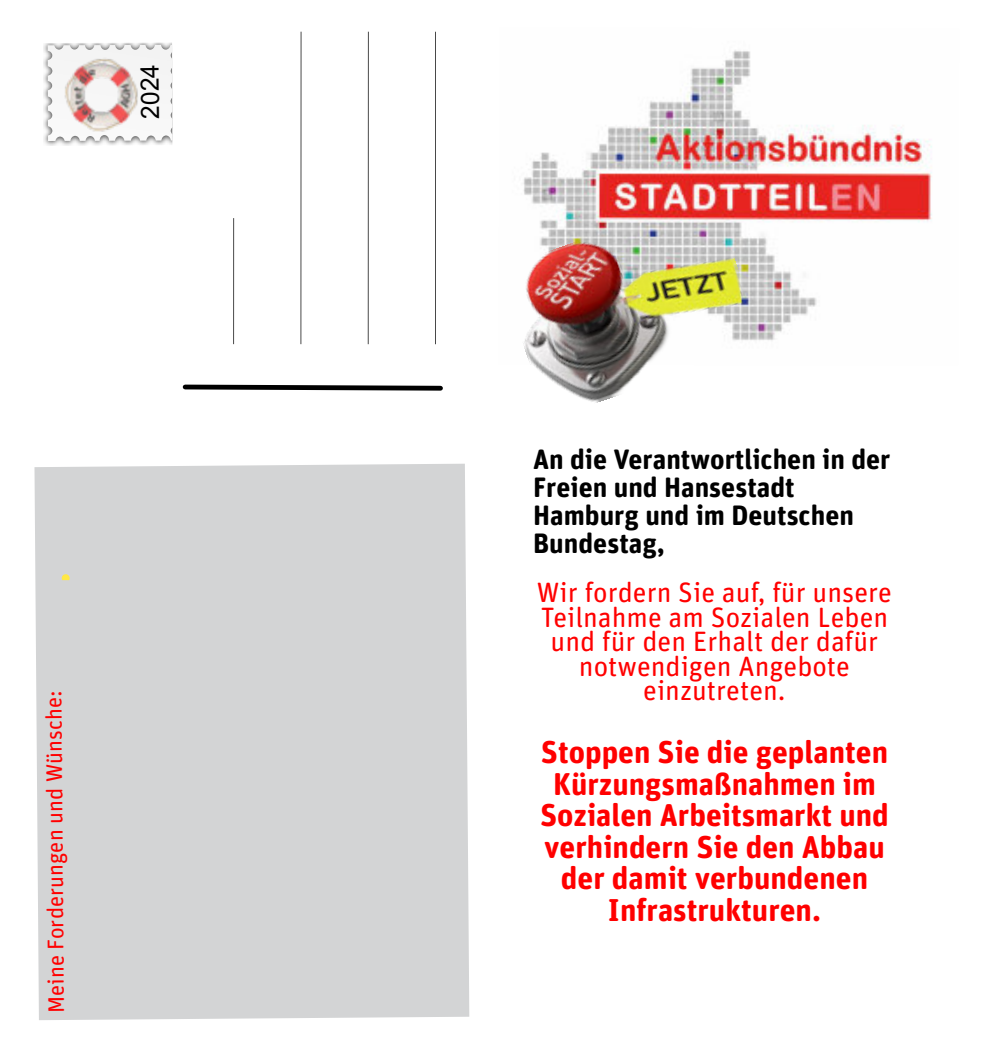
<style>
.page{position:relative;width:983px;height:1042px;background:#fff}
.page>*{position:absolute;margin:0;border:0;box-sizing:border-box;transform-origin:0 0}
.t1{font:700 31.5px/31.5px "FF Unit Rounded Pro";color:#f00;text-align:center}
.t2{font:28px/24.5px "FF Unit Rounded Pro";color:#f00;text-align:center}
.t3{font:700 28px/28px "FF Unit Rounded Pro";color:#000}
.t4{font:25.2px "Arial";color:#000}
.t5{font:22.57px "FF Unit Rounded Pro";letter-spacing:-.01em;color:#f00}
</style>
<div class="page">
<img style="left:523px;top:50px;width:409px;height:291px">
<div style="left:34px;top:464px;width:435px;height:556px;background:#d3d4d5"></div>
<hr style="left:233px;top:218px;width:1px;height:126px;background:#000">
<hr style="left:300px;top:32px;width:1px;height:312px;background:#000">
<hr style="left:368px;top:32px;width:1px;height:312px;background:#000">
<hr style="left:435px;top:32px;width:1px;height:312px;background:#000">
<img style="left:44px;top:42px;width:129px;height:104px">
<svg style="left:48px;top:45px;width:124px;height:96px"></svg>
<svg style="left:182px;top:384px;width:261px;height:7px"></svg>
<img style="left:61px;top:52px;width:83px;height:82px">
<img style="left:523px;top:196px;width:240px;height:207px">
<svg style="left:62px;top:574px;width:8px;height:6px"></svg>
<p class="t4" style="left:141px;top:119px;width:56px;rotate:-91deg">2024</p>
<p class="t5" style="left:45px;top:1013px;width:325px;rotate:-90deg">Meine Forderungen und Wünsche:</p>
<p class="t3" style="left:533px;top:447px;width:359px">An die Verantwortlichen in der<br>Freien und Hansestadt<br>Hamburg und im Deutschen<br>Bundestag,</p>
<p class="t2" style="left:537px;top:582px;width:356px">Wir fordern Sie auf, für unsere<br>Teilnahme am Sozialen Leben und für den Erhalt der dafür notwendigen Angebote einzutreten.</p>
<p class="t1" style="left:540px;top:738px;width:350px">Stoppen Sie die geplanten<br>Kürzungsmaßnahmen im<br>Sozialen Arbeitsmarkt und verhindern Sie den Abbau der damit verbundenen<br>Infrastrukturen.</p>
</div>
